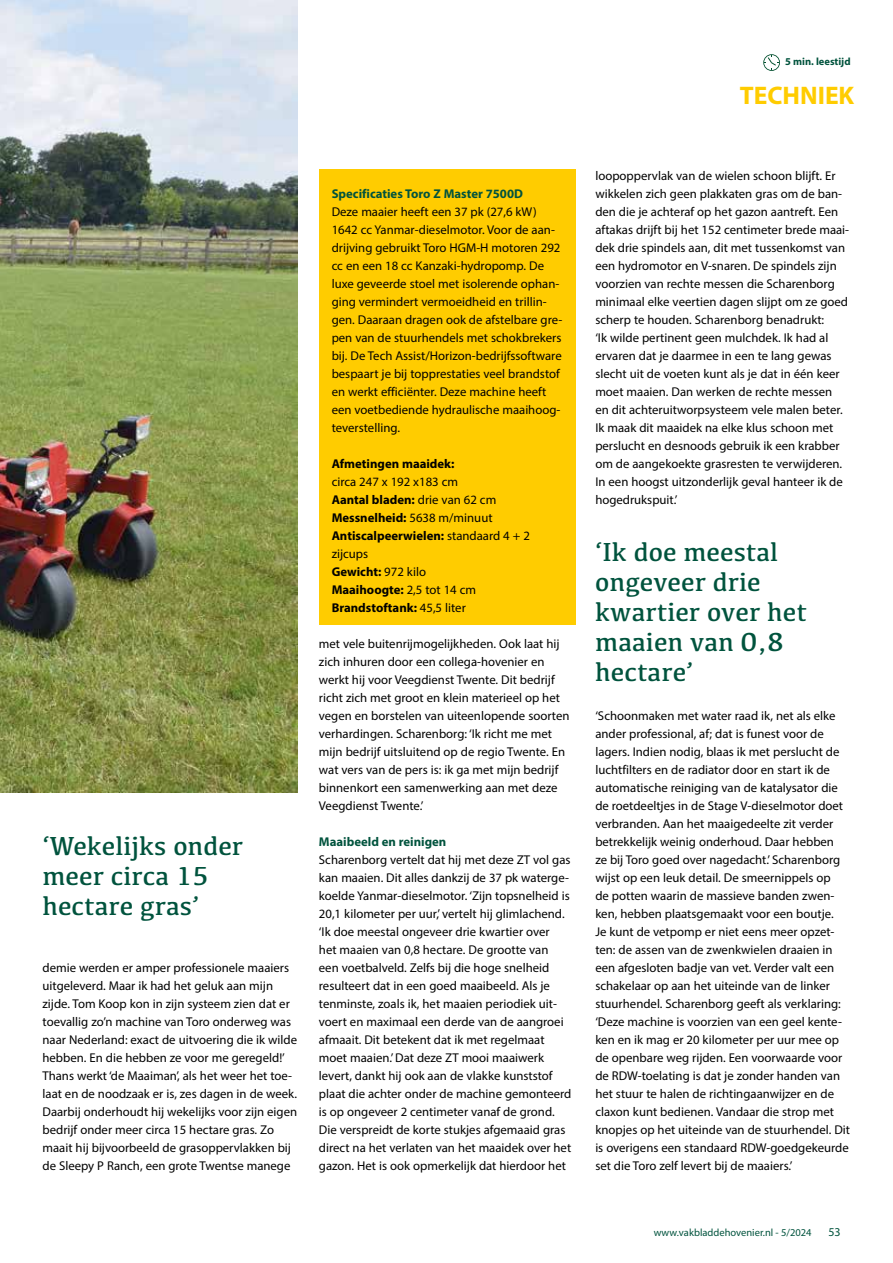
<style>
.page{position:relative;width:893px;height:1263px;background:#fff}
.page>*{position:absolute;margin:0;border:0;box-sizing:border-box;transform-origin:0 0}
.t1{font:27px/30px "Kefa";color:#00533d}
.t2{font:700 25.5px "Myriad Pro";color:#fc0}
.t3{font:12.75px/18px "Myriad Pro";color:#000}
.t4{font:700 12.75px "Myriad Pro";color:#00533d}
.t5{font:700 12.75px "Myriad Pro";color:#000}
.t6{font:12px "Myriad Pro";color:#00533d}
.t7{font:10.5px "Myriad Pro";color:#00533d}
.t8{font:700 10.5px "Myriad Pro";color:#00533d}
.s1{font-weight:700}
</style>
<div class="page">
<img style="left:0;top:0;width:298px;height:792px">
<svg style="left:763px;top:54px;width:17px;height:17px"></svg>
<div style="left:319px;top:170px;width:256px;height:455px;background:#fc0"></div>
<p class="t8" style="left:785px;top:55px;width:67px">5 min. leestijd</p>
<h2 class="t2" style="left:740px;top:79px;width:116px">TECHNIEK</h2>
<h1 class="t1" style="left:43px;top:830px;width:202px">‘Wekelijks onder meer circa 15 hectare gras’</h1>
<p class="t3" style="left:43px;top:959px;width:256px">demie werden er amper professionele maaiers uitgeleverd. Maar ik had het geluk aan mijn zijde. Tom Koop kon in zijn systeem zien dat er toevallig zo’n machine van Toro onderweg was naar Nederland: exact de uitvoering die ik wilde hebben. En die hebben ze voor me geregeld!’ Thans werkt ‘de Maaiman’, als het weer het toe&shy;laat en de noodzaak er is, zes dagen in de week.<br>Daarbij onderhoudt hij wekelijks voor zijn eigen bedrijf onder meer circa 15 hectare gras. Zo maait hij bijvoorbeeld de grasoppervlakken bij de Sleepy P Ranch, een grote Twentse manege</p>
<p class="t4" style="left:332px;top:185px;width:193px">Specificaties Toro Z Master 7500D</p>
<p class="t3" style="left:332px;top:203px;width:232px">Deze maaier heeft een 37 pk (27,6 kW)<br>1642 cc Yanmar-dieselmotor. Voor de aan&shy;drijving gebruikt Toro HGM-H motoren 292 cc en een 18 cc Kanzaki-hydropomp. De luxe geveerde stoel met isolerende ophan&shy;ging vermindert vermoeidheid en trillin&shy;gen. Daaraan dragen ook de afstelbare gre&shy;pen van de stuurhendels met schokbrekers bij. De Tech Assist/Horizon-bedrijfssoftware bespaart je bij topprestaties veel brandstof en werkt efficiënter. Deze machine heeft een voetbediende hydraulische maaihoog&shy;teverstelling.</p>
<p class="t5" style="left:332px;top:455px;width:124px">Afmetingen maaidek:</p>
<p class="t3" style="left:332px;top:473px;width:200px">circa 247 x 192 x183 cm<br><span class="s1">Aantal bladen:</span> drie van 62 cm<br><span class="s1">Messnelheid:</span> 5638 m/minuut<br><span class="s1">Antiscalpeerwielen:</span> standaard 4 + 2 zijcups<br><span class="s1">Gewicht:</span> 972 kilo<br><span class="s1">Maaihoogte:</span> 2,5 tot 14 cm<br><span class="s1">Brandstoftank:</span> 45,5 liter</p>
<p class="t3" style="left:319px;top:635px;width:252px">met vele buitenrijmogelijkheden. Ook laat hij zich inhuren door een collega-hovenier en werkt hij voor Veegdienst Twente. Dit bedrijf richt zich met groot en klein materieel op het vegen en borstelen van uiteenlopende soorten verhardingen. Scharenborg: ‘Ik richt me met mijn bedrijf uitsluitend op de regio Twente. En wat vers van de pers is: ik ga met mijn bedrijf binnenkort een samenwerking aan met deze Veegdienst Twente.’</p>
<p class="t4" style="left:319px;top:833px;width:129px">Maaibeeld en reinigen</p>
<p class="t3" style="left:319px;top:851px;width:254px">Scharenborg vertelt dat hij met deze ZT vol gas kan maaien. Dit alles dankzij de 37 pk waterge&shy;koelde Yanmar-dieselmotor. ‘Zijn topsnelheid is 20,1 kilometer per uur,’ vertelt hij glimlachend. ‘Ik doe meestal ongeveer drie kwartier over<br>het maaien van 0,8 hectare. De grootte van een voetbalveld. Zelfs bij die hoge snelheid resulteert dat in een goed maaibeeld. Als je tenminste, zoals ik, het maaien periodiek uit&shy;voert en maximaal een derde van de aangroei afmaait. Dit betekent dat ik met regelmaat moet maaien.’ Dat deze ZT mooi maaiwerk levert, dankt hij ook aan de vlakke kunststof plaat die achter onder de machine gemonteerd is op ongeveer 2 centimeter vanaf de grond.<br>Die verspreidt de korte stukjes afgemaaid gras direct na het verlaten van het maaidek over het gazon. Het is ook opmerkelijk dat hierdoor het</p>
<p class="t3" style="left:595px;top:167px;width:255px">loopoppervlak van de wielen schoon blijft. Er wikkelen zich geen plakkaten gras om de ban&shy;den die je achteraf op het gazon aantreft. Een aftakas drijft bij het 152 centimeter brede maai&shy;dek drie spindels aan, dit met tussenkomst van een hydromotor en V-snaren. De spindels zijn voorzien van rechte messen die Scharenborg minimaal elke veertien dagen slijpt om ze goed scherp te houden. Scharenborg benadrukt:<br>‘Ik wilde pertinent geen mulchdek. Ik had al ervaren dat je daarmee in een te lang gewas slecht uit de voeten kunt als je dat in één keer moet maaien. Dan werken de rechte messen<br>en dit achteruitworpsysteem vele malen beter.<br>Ik maak dit maaidek na elke klus schoon met perslucht en desnoods gebruik ik een krabber om de aangekoekte grasresten te verwijderen.<br>In een hoogst uitzonderlijk geval hanteer ik de hogedrukspuit.’</p>
<h1 class="t1" style="left:595px;top:537px;width:213px">‘Ik doe meestal ongeveer drie kwartier over het maaien van 0,8 hectare’</h1>
<p class="t3" style="left:595px;top:707px;width:256px">‘Schoonmaken met water raad ik, net als elke ander professional, af; dat is funest voor de lagers. Indien nodig, blaas ik met perslucht de luchtfilters en de radiator door en start ik de automatische reiniging van de katalysator die de roetdeeltjes in de Stage V-dieselmotor doet verbranden. Aan het maaigedeelte zit verder betrekkelijk weinig onderhoud. Daar hebben<br>ze bij Toro goed over nagedacht.’ Scharenborg wijst op een leuk detail. De smeernippels op<br>de potten waarin de massieve banden zwen&shy;ken, hebben plaatsgemaakt voor een boutje.<br>Je kunt de vetpomp er niet eens meer opzet&shy;ten: de assen van de zwenkwielen draaien in een afgesloten badje van vet. Verder valt een schakelaar op aan het uiteinde van de linker stuurhendel. Scharenborg geeft als verklaring: ‘Deze machine is voorzien van een geel kente&shy;ken en ik mag er 20 kilometer per uur mee op de openbare weg rijden. Een voorwaarde voor de RDW-toelating is dat je zonder handen van het stuur te halen de richtingaanwijzer en de claxon kunt bedienen. Vandaar die strop met knopjes op het uiteinde van de stuurhendel. Dit is overigens een standaard RDW-goedgekeurde set die Toro zelf levert bij de maaiers.’</p>
<p class="t7" style="left:654px;top:1226px;width:159px">www.vakbladdehovenier.nl - 5/2024</p>
<p class="t6" style="left:828px;top:1224px;width:14px">53</p>
</div>
